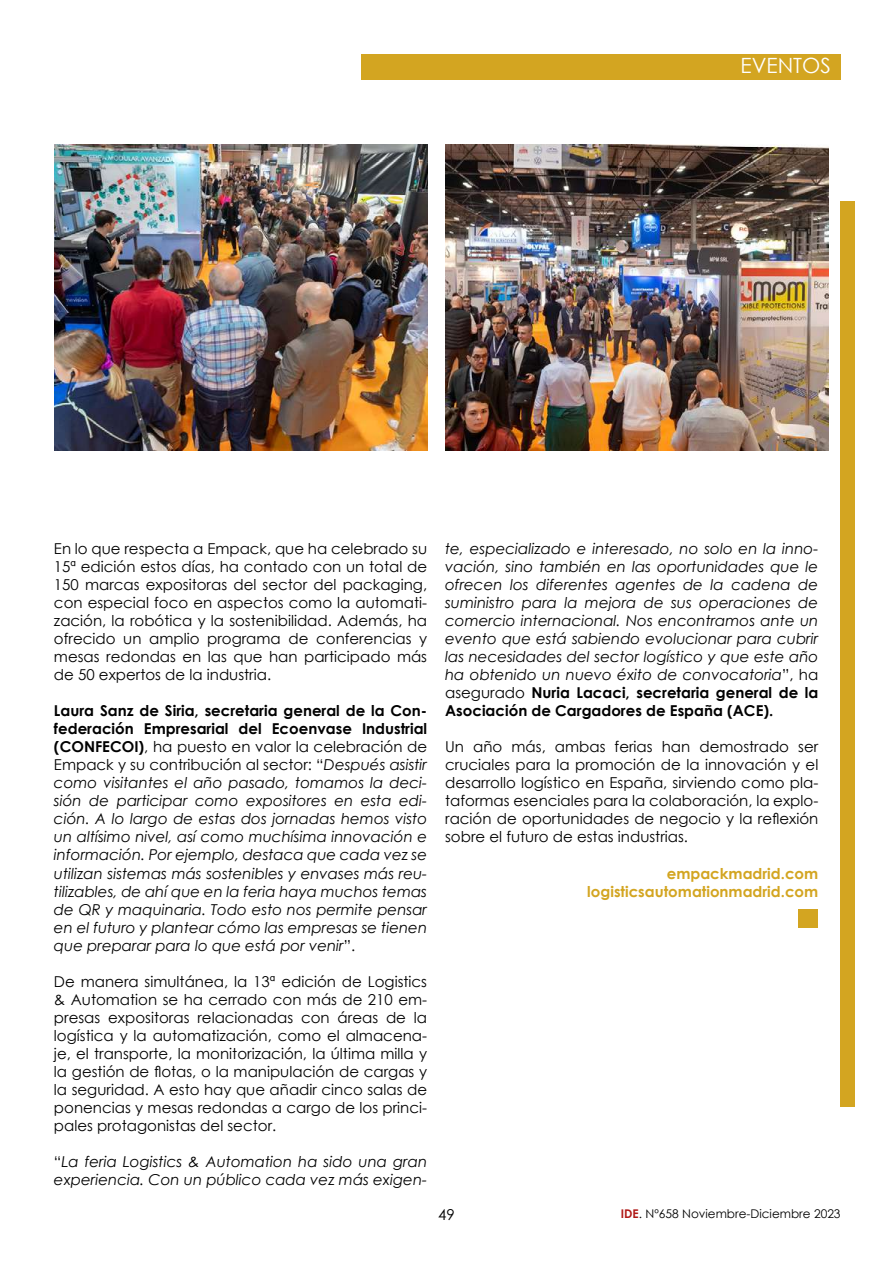
<style>
.page{position:relative;width:893px;height:1263px;background:#fff}
.page>*{position:absolute;margin:0;border:0;box-sizing:border-box;transform-origin:0 0}
.t1{font:21px "Century Gothic";color:#fff}
.t2{font:italic 15px/18px "Century Gothic";color:#000;text-align:justify}
.t3{font:15px/18px "Century Gothic";color:#000;text-align:justify}
.t4{font:700 15px/18px "Century Gothic";color:#d3a521;text-align:right}
.t5{font:12px "Century Gothic";color:#000}
.s1{font-weight:700;font-style:normal}
.s2{font-style:normal}
.s3{font-weight:700;color:#b01917}
</style>
<div class="page">
<img style="left:54px;top:144px;width:373px;height:306px">
<img style="left:445px;top:144px;width:384px;height:306px">
<div style="left:361px;top:54px;width:479px;height:25px;background:#d3a521"></div>
<div style="left:840px;top:201px;width:15px;height:906px;background:#d3a521"></div>
<div style="left:798px;top:909px;width:20px;height:18px;background:#d3a521"></div>
<h1 class="t1" style="left:740px;top:51px;width:92px">EVENTOS</h1>
<p class="t3" style="left:54px;top:540px;width:375px">En lo que respecta a Empack, que ha celebrado su 15ª edición estos días, ha contado con un total de 150 marcas expositoras del sector del packaging, con especial foco en aspectos como la automati&shy;zación, la robótica y la sostenibilidad. Además, ha ofrecido un amplio programa de conferencias y mesas redondas en las que han participado más de 50 expertos de la industria.</p>
<p class="t2" style="left:54px;top:702px;width:375px"><span class="s1">Laura Sanz de Siria, secretaria general de la Con&shy;federación Empresarial del Ecoenvase Industrial (CONFECOI)</span><span class="s2">, ha puesto en valor la celebración de Empack y su contribución al sector: “</span>Después asistir como visitantes el año pasado, tomamos la deci&shy;sión de participar como expositores en esta edi&shy;ción. A lo largo de estas dos jornadas hemos visto un altísimo nivel, así como muchísima innovación e información. Por ejemplo, destaca que cada vez se utilizan sistemas más sostenibles y envases más reu&shy;tilizables, de ahí que en la feria haya muchos temas de QR y maquinaria. Todo esto nos permite pensar en el futuro y plantear cómo las empresas se tienen que preparar para lo que está por venir<span class="s2">”.</span></p>
<p class="t3" style="left:54px;top:972px;width:375px">De manera simultánea, la 13ª edición de Logistics &amp; Automation se ha cerrado con más de 210 em&shy;presas expositoras relacionadas con áreas de la logística y la automatización, como el almacena&shy;je, el transporte, la monitorización, la última milla y la gestión de flotas, o la manipulación de cargas y la seguridad. A esto hay que añadir cinco salas de ponencias y mesas redondas a cargo de los princi&shy;pales protagonistas del sector.</p>
<p class="t2" style="left:54px;top:1152px;width:375px"><span class="s2">“</span>La feria Logistics &amp; Automation ha sido una gran experiencia. Con un público cada vez más exigen-</p>
<p class="t2" style="left:445px;top:540px;width:375px">te, especializado e interesado, no solo en la inno&shy;vación, sino también en las oportunidades que le ofrecen los diferentes agentes de la cadena de suministro para la mejora de sus operaciones de comercio internacional. Nos encontramos ante un evento que está sabiendo evolucionar para cubrir las necesidades del sector logístico y que este año ha obtenido un nuevo éxito de convocatoria<span class="s2">”, ha asegurado</span> <span class="s1">Nuria Lacaci, secretaria general de la Asociación de Cargadores de España (ACE).</span></p>
<p class="t3" style="left:445px;top:738px;width:375px">Un año más, ambas ferias han demostrado ser cruciales para la promoción de la innovación y el desarrollo logístico en España, sirviendo como pla&shy;taformas esenciales para la colaboración, la explo&shy;ración de oportunidades de negocio y la reflexión sobre el futuro de estas industrias.</p>
<p class="t4" style="left:587px;top:863px;width:233px">empackmadrid.com logisticsautomationmadrid.com</p>
<p class="t3" style="left:438px;top:1205px;width:18px">49</p>
<p class="t5" style="left:621px;top:1205px;width:221px"><span class="s3">IDE</span>. Nº658 Noviembre-Diciembre 2023</p>
</div>
